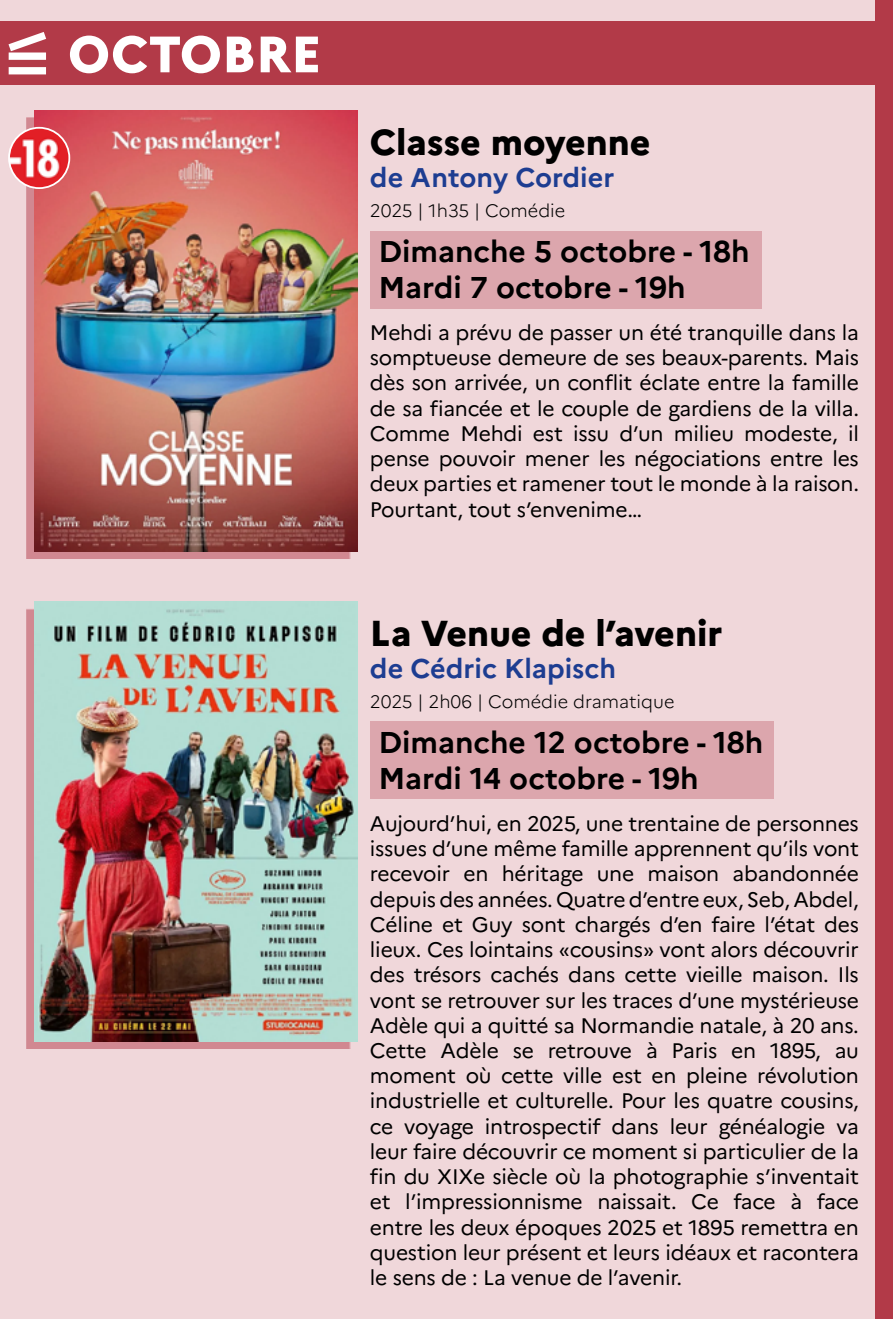
<style>
.page{position:relative;width:893px;height:1319px;background:#fff}
.page>*{position:absolute;margin:0;border:0;box-sizing:border-box;transform-origin:0 0}
.t1{font:800 51px "Marianne";color:#fff}
.t2{font:800 36px "Marianne";color:#000}
.t3{font:700 30px/36px "Marianne";color:#000}
.t4{font:700 27px "Marianne";color:#1d3d91}
.t5{font:21px/25.2px "Marianne";letter-spacing:-.01em;color:#000;text-align:justify}
.t6{font:300 18px "Marianne";color:#000}
</style>
<div class="page">
<div style="left:0;top:0;width:893px;height:1318px;background:#f0d7da"></div>
<div style="left:876px;top:0;width:17px;height:1318px;background:#b23a48"></div>
<div style="left:0;top:21px;width:893px;height:64px;background:#b23a48"></div>
<svg style="left:9px;top:32px;width:37px;height:42px"></svg>
<div style="left:370px;top:721px;width:404px;height:78px;background:#dca6ad"></div>
<div style="left:27px;top:608px;width:324px;height:440px;background:#b23a48;opacity:.5"></div>
<img style="left:34px;top:601px;width:323px;height:439px">
<div style="left:370px;top:231px;width:391px;height:77px;background:#dca6ad"></div>
<div style="left:27px;top:117px;width:324px;height:441px;background:#b23a48;opacity:.5"></div>
<img style="left:34px;top:111px;width:323px;height:440px">
<img style="left:9px;top:128px;width:60px;height:60px;border-radius:30px">
<div style="left:8px;top:127px;width:62px;height:62px;border:2px solid #fff;border-radius:50%"></div>
<h1 class="t1" style="left:68px;top:15px;width:255px">OCTOBRE</h1>
<h2 class="t2" style="left:370px;top:114px;width:282px">Classe moyenne</h2>
<p class="t4" style="left:370px;top:156px;width:246px">de Antony Cordier</p>
<p class="t6" style="left:370px;top:197px;width:197px">2025 | 1h35 | Comédie</p>
<h3 class="t3" style="left:378px;top:230px;width:373px">Dimanche 5 octobre - 18h<br>Mardi 7 octobre - 19h</h3>
<p class="t5" style="left:370px;top:318px;width:491px">Mehdi a prévu de passer un été tranquille dans la somptueuse demeure de ses beaux-parents. Mais dès son arrivée, un conflit éclate entre la famille de sa fiancée et le couple de gardiens de la villa.<br>Comme Mehdi est issu d’un milieu modeste, il pense pouvoir mener les négociations entre les deux parties et ramener tout le monde à la raison.<br>Pourtant, tout s’envenime…</p>
<h2 class="t2" style="left:370px;top:605px;width:354px">La Venue de l’avenir</h2>
<p class="t4" style="left:370px;top:647px;width:248px">de Cédric Klapisch</p>
<p class="t6" style="left:370px;top:688px;width:306px">2025 | 2h06 | Comédie dramatique</p>
<h3 class="t3" style="left:378px;top:721px;width:386px">Dimanche 12 octobre - 18h<br>Mardi 14 octobre - 19h</h3>
<p class="t5" style="left:370px;top:809px;width:491px">Aujourd’hui, en 2025, une trentaine de personnes issues d’une même famille apprennent qu’ils vont recevoir en héritage une maison abandonnée depuis des années. Quatre d’entre eux, Seb, Abdel, Céline et Guy sont chargés d’en faire l’état des lieux. Ces lointains «cousins» vont alors découvrir des trésors cachés dans cette vieille maison. Ils vont se retrouver sur les traces d’une mystérieuse Adèle qui a quitté sa Normandie natale, à 20 ans.<br>Cette Adèle se retrouve à Paris en 1895, au moment où cette ville est en pleine révolution industrielle et culturelle. Pour les quatre cousins, ce voyage introspectif dans leur généalogie va leur faire découvrir ce moment si particulier de la fin du XIXe siècle où la photographie s’inventait et l’impressionnisme naissait. Ce face à face entre les deux époques 2025 et 1895 remettra en question leur présent et leurs idéaux et racontera le sens de : La venue de l’avenir.</p>
</div>
